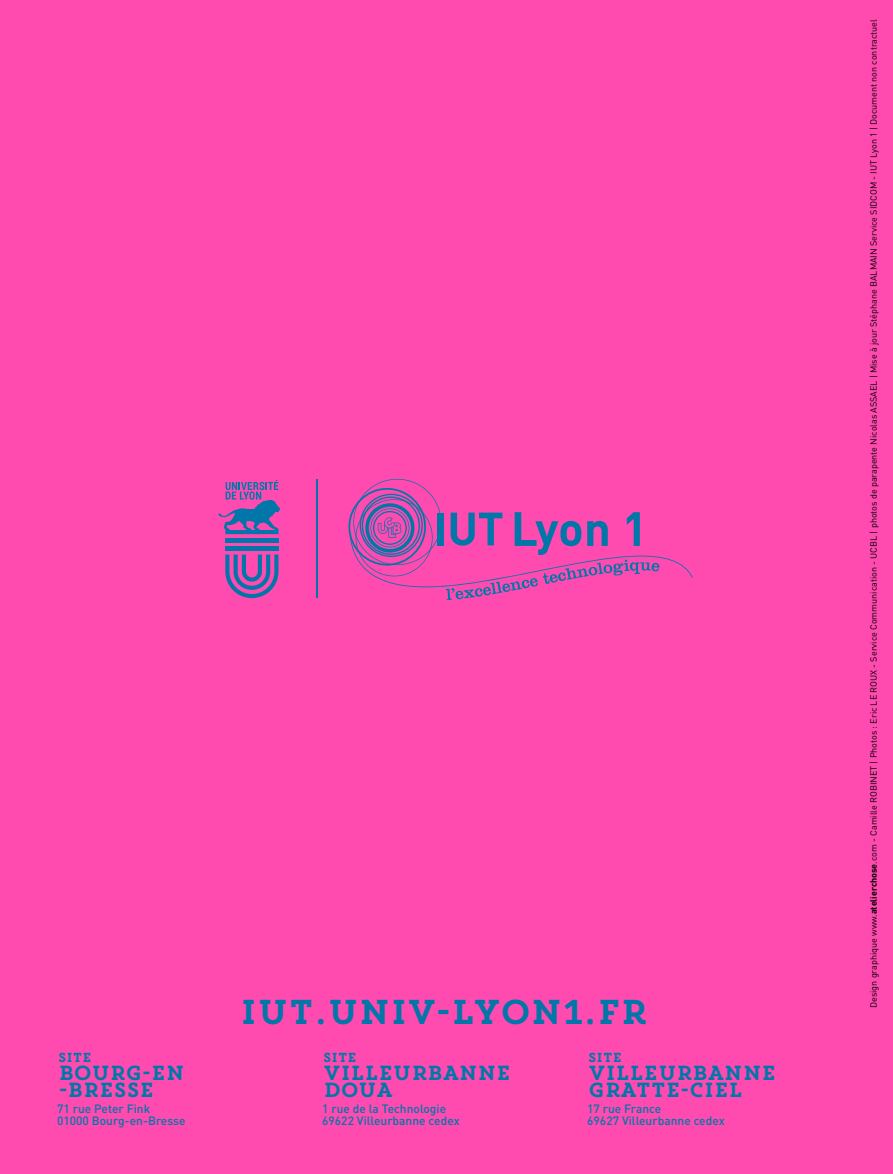
<style>
.page{position:relative;width:893px;height:1174px;background:#ff4ab0}
.page>*{position:absolute;margin:0;border:0;box-sizing:border-box;transform-origin:0 0}
.t1{font:34.5px "Core Magic";letter-spacing:-.15em;color:#0077a8}
.t2{font:20.4px/16.5px "Core Magic";letter-spacing:-.15em;color:#0077a8}
.t3{font:13.05px "Core Magic";letter-spacing:-.15em;color:#0077a8}
.t4{font:500 12px/12px "DIN";color:#0077a8}
.t5{font:9px "DIN";color:#000}
.s1{font-weight:700}
</style>
<div class="page">
<hr style="left:316px;top:479px;width:1px;height:119px;background:#0077a8">
<svg style="left:225px;top:554px;width:53px;height:44px"></svg>
<hr style="left:225px;top:546px;width:53px;height:4px;background:#0077a8">
<hr style="left:225px;top:538px;width:53px;height:4px;background:#0077a8">
<svg style="left:218px;top:480px;width:62px;height:54px"></svg>
<svg style="left:348px;top:479px;width:345px;height:121px"></svg>
<h3 class="t3" style="left:57px;top:1048px;width:37px">SITE</h3>
<h2 class="t2" style="left:57px;top:1063px;width:131px">BOURG-EN -BRESSE</h2>
<h3 class="t4" style="left:57px;top:1102px;width:130px">71 rue Peter Fink<br>01000 Bourg-en-Bresse</h3>
<h1 class="t1" style="left:238px;top:989px;width:414px">IUT.UNIV-LYON1.FR</h1>
<h3 class="t3" style="left:322px;top:1048px;width:37px">SITE</h3>
<h2 class="t2" style="left:322px;top:1063px;width:192px">VILLEURBANNE<br>DOUA</h2>
<h3 class="t4" style="left:322px;top:1102px;width:139px">1 rue de la Technologie<br>69622 Villeurbanne cedex</h3>
<h3 class="t3" style="left:587px;top:1048px;width:37px">SITE</h3>
<h2 class="t2" style="left:587px;top:1063px;width:192px">VILLEURBANNE<br>GRATTE-CIEL</h2>
<h3 class="t4" style="left:587px;top:1102px;width:139px">17 rue France<br>69627 Villeurbanne cedex</h3>
<p class="t5" style="left:868px;top:1008px;width:990px;rotate:-90deg">Design graphique www.<span class="s1">atelierchose</span>.com - Camille ROBINET | Photos : Eric LE ROUX - Service Communication - UCBL | photos de parapente Nicolas ASSAEL | Mise à jour Stéphane BALMAIN Service SIDCOM - IUT Lyon 1 | Document non contractuel</p>
</div>
